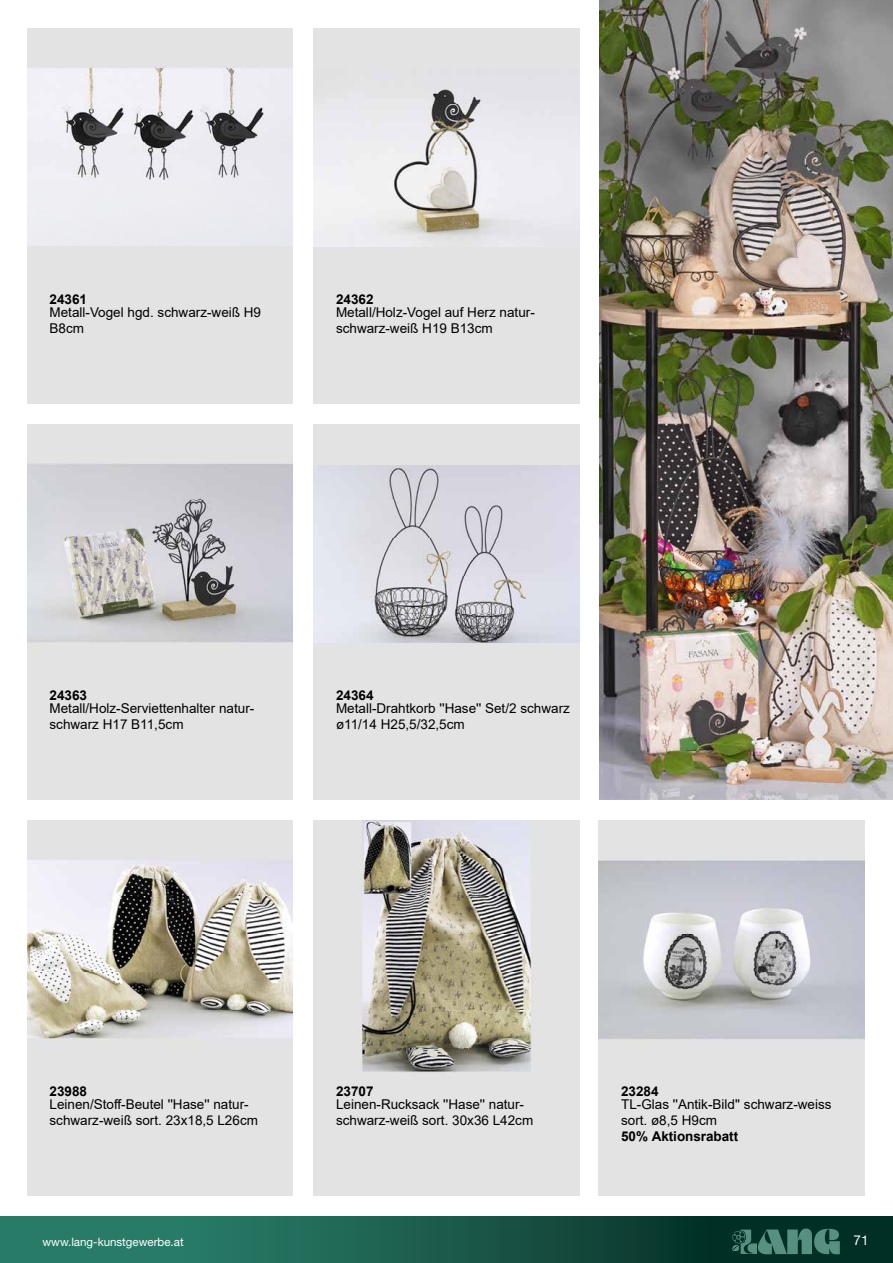
<style>
.page{position:relative;width:893px;height:1263px;background:#fff}
.page>*{position:absolute;margin:0;border:0;box-sizing:border-box;transform-origin:0 0}
.t1{font:13.5px/15.5px "Arial";color:#000}
.t2{font:700 13.5px "Arial";letter-spacing:-.005em;color:#000}
.t3{font:13.5px "Helvetica Neue";color:#fff}
.t4{font:11.55px "Helvetica Neue LT Std";color:#fff}
</style>
<div class="page">
<img style="left:28px;top:29px;width:265px;height:375px">
<img style="left:314px;top:29px;width:265px;height:375px">
<img style="left:28px;top:425px;width:265px;height:375px">
<img style="left:314px;top:425px;width:265px;height:375px">
<img style="left:28px;top:821px;width:265px;height:375px">
<img style="left:314px;top:821px;width:265px;height:375px">
<img style="left:599px;top:821px;width:265px;height:375px">
<img style="left:600px;top:0;width:293px;height:800px">
<div style="left:0;top:1216px;width:893px;height:47px;background:linear-gradient(to right,#308973,#00251e)"></div>
<svg style="left:732px;top:1228px;width:108px;height:26px;background:#376b5f"></svg>
<p class="t2" style="left:50px;top:290px;width:39px">24361</p>
<p class="t1" style="left:50px;top:305px;width:213px">Metall-Vogel hgd. schwarz-weiß H9<br>B8cm</p>
<p class="t2" style="left:336px;top:290px;width:39px">24362</p>
<p class="t1" style="left:336px;top:305px;width:200px">Metall/Holz-Vogel auf Herz natur&shy;schwarz-weiß H19 B13cm</p>
<p class="t2" style="left:50px;top:686px;width:39px">24363</p>
<p class="t1" style="left:50px;top:701px;width:206px">Metall/Holz-Serviettenhalter natur&shy;schwarz H17 B11,5cm</p>
<p class="t2" style="left:336px;top:686px;width:39px">24364</p>
<p class="t1" style="left:336px;top:701px;width:235px">Metall-Drahtkorb ''Hase'' Set/2 schwarz ø11/14 H25,5/32,5cm</p>
<p class="t2" style="left:50px;top:1082px;width:39px">23988</p>
<p class="t1" style="left:50px;top:1097px;width:210px">Leinen/Stoff-Beutel ''Hase'' natur&shy;schwarz-weiß sort. 23x18,5 L26cm</p>
<p class="t2" style="left:336px;top:1082px;width:39px">23707</p>
<p class="t1" style="left:336px;top:1097px;width:199px">Leinen-Rucksack ''Hase'' natur&shy;schwarz-weiß sort. 30x36 L42cm</p>
<p class="t2" style="left:621px;top:1082px;width:39px">23284</p>
<p class="t2" style="left:621px;top:1127px;width:119px">50% Aktionsrabatt</p>
<p class="t1" style="left:621px;top:1097px;width:212px">TL-Glas ''Antik-Bild'' schwarz-weiss sort. ø8,5 H9cm</p>
<p class="t4" style="left:43px;top:1235px;width:143px">www.lang-kunstgewerbe.at</p>
<p class="t3" style="left:854px;top:1231px;width:17px">71</p>
</div>
